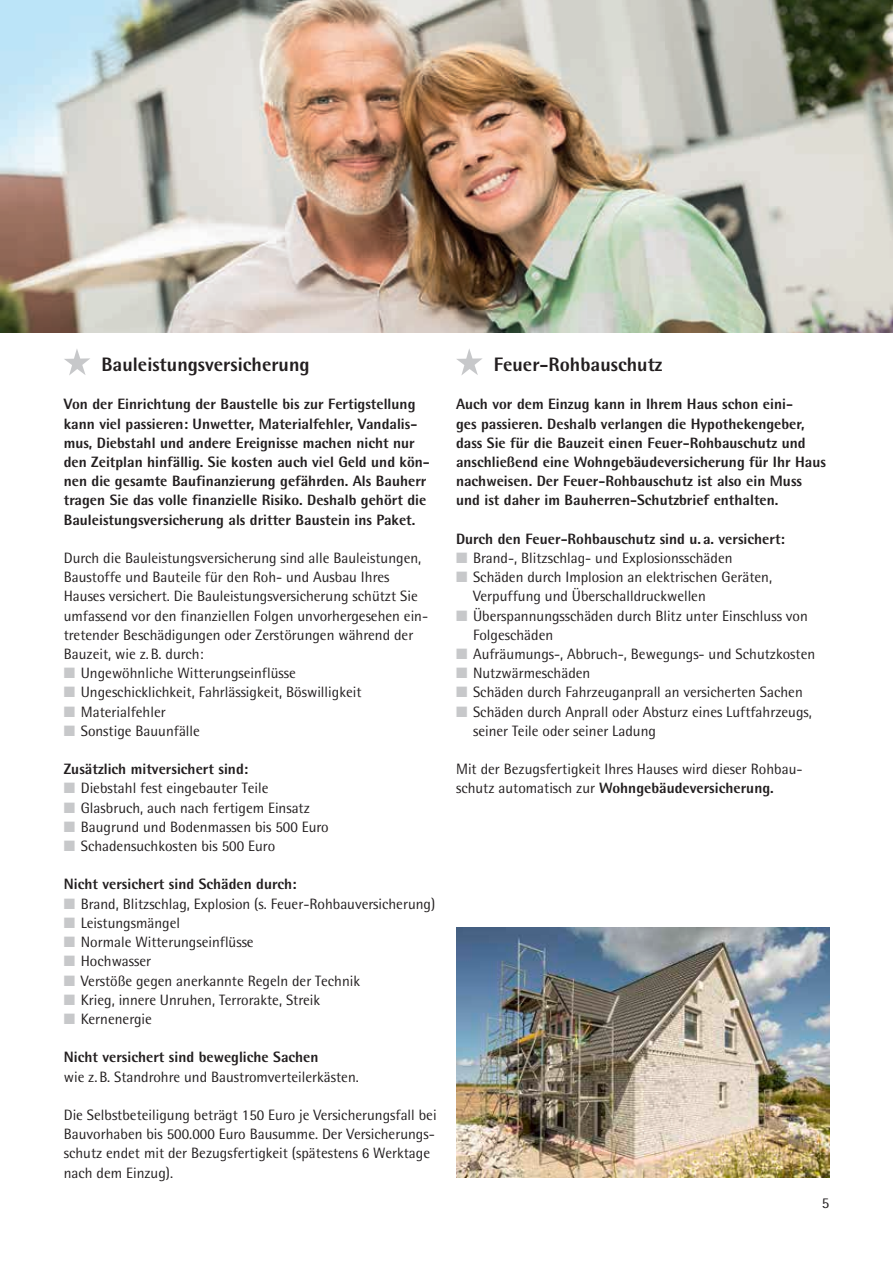
<style>
.page{position:relative;width:893px;height:1263px;background:#fff}
.page>*{position:absolute;margin:0;border:0;box-sizing:border-box;transform-origin:0 0}
.t1{font:800 19.5px "Lvm Rotis";color:#231f20}
.t2{font:15px/19.2px "Lvm Rotis";color:#231f20}
.t3{font:800 15px/19.2px "Lvm Rotis";color:#231f20}
.s1{color:#c7c8ca}
.s2{font-weight:800}
</style>
<div class="page">
<svg style="left:64px;top:349px;width:26px;height:26px"></svg>
<svg style="left:456px;top:349px;width:27px;height:26px"></svg>
<img style="left:456px;top:928px;width:373px;height:249px">
<img style="left:0;top:0;width:893px;height:333px">
<h1 class="t1" style="left:101px;top:352px;width:210px">Bauleistungsversicherung</h1>
<p class="t3" style="left:64px;top:394px;width:368px">Von der Einrichtung der Baustelle bis zur Fertigstellung kann viel passieren: Unwetter, Materialfehler, Vandalis&shy;mus, Diebstahl und andere Ereignisse machen nicht nur den Zeitplan hinfällig. Sie kosten auch viel Geld und kön&shy;nen die gesamte Baufinanzierung gefährden. Als Bauherr tragen Sie das volle finanzielle Risiko. Deshalb gehört die Bauleistungsversicherung als dritter Baustein ins Paket.</p>
<p class="t2" style="left:64px;top:548px;width:366px">Durch die Bauleistungsversicherung sind alle Bauleistungen, Baustoffe und Bauteile für den Roh- und Ausbau Ihres Hauses versichert. Die Bauleistungsversicherung schützt Sie umfassend vor den finanziellen Folgen unvorhergesehen ein&shy;tretender Beschädigungen oder Zerstörungen während der Bauzeit, wie z.B. durch:<br><span class="s1">\</span> Ungewöhnliche Witterungseinflüsse<br><span class="s1">\</span> Ungeschicklichkeit, Fahrlässigkeit, Böswilligkeit<br><span class="s1">\</span> Materialfehler<br><span class="s1">\</span> Sonstige Bauunfälle</p>
<p class="t2" style="left:64px;top:759px;width:266px"><span class="s2">Zusätzlich mitversichert sind:<br></span><span class="s1">\</span> Diebstahl fest eingebauter Teile<br><span class="s1">\</span> Glasbruch, auch nach fertigem Einsatz<br><span class="s1">\</span> Baugrund und Bodenmassen bis 500 Euro <span class="s1">\</span> Schadensuchkosten bis 500 Euro</p>
<p class="t2" style="left:64px;top:875px;width:373px"><span class="s2">Nicht versichert sind Schäden durch:<br></span><span class="s1">\</span> Brand, Blitzschlag, Explosion (s. Feuer-Rohbauversicherung) <span class="s1">\</span> Leistungsmängel<br><span class="s1">\</span> Normale Witterungseinflüsse<br><span class="s1">\</span> Hochwasser<br><span class="s1">\</span> Verstöße gegen anerkannte Regeln der Technik<br><span class="s1">\</span> Krieg, innere Unruhen, Terrorakte, Streik<br><span class="s1">\</span> Kernenergie</p>
<p class="t3" style="left:64px;top:1047px;width:256px">Nicht versichert sind bewegliche Sachen</p>
<p class="t2" style="left:64px;top:1067px;width:297px">wie z.B. Standrohre und Baustromverteilerkästen.</p>
<p class="t2" style="left:64px;top:1105px;width:374px">Die Selbstbeteiligung beträgt 150 Euro je Versicherungsfall bei Bauvorhaben bis 500.000 Euro Bausumme. Der Versicherungs&shy;schutz endet mit der Bezugsfertigkeit (spätestens 6 Werktage nach dem Einzug).</p>
<h1 class="t1" style="left:494px;top:352px;width:170px">Feuer-Rohbauschutz</h1>
<p class="t3" style="left:456px;top:394px;width:371px">Auch vor dem Einzug kann in Ihrem Haus schon eini-<br>ges passieren. Deshalb verlangen die Hypothekengeber, dass Sie für die Bauzeit einen Feuer-Rohbauschutz und anschließend eine Wohngebäudeversicherung für Ihr Haus nachweisen. Der Feuer-Rohbauschutz ist also ein Muss und ist daher im Bauherren-Schutzbrief enthalten.</p>
<p class="t3" style="left:456px;top:529px;width:331px">Durch den Feuer-Rohbauschutz sind u. a. versichert:</p>
<p class="t2" style="left:456px;top:548px;width:278px"><span class="s1">\</span> Brand-, Blitzschlag- und Explosionsschäden</p>
<p class="t2" style="left:456px;top:567px;width:318px"><span class="s1">\</span> Schäden durch Implosion an elektrischen Geräten,</p>
<p class="t2" style="left:473px;top:587px;width:234px">Verpuffung und Überschalldruckwellen</p>
<p class="t2" style="left:456px;top:606px;width:353px"><span class="s1">\</span> Überspannungsschäden durch Blitz unter Einschluss von</p>
<p class="t2" style="left:473px;top:625px;width:82px">Folgeschäden</p>
<p class="t2" style="left:456px;top:644px;width:361px"><span class="s1">\</span> Aufräumungs-, Abbruch-, Bewegungs- und Schutzkosten</p>
<p class="t2" style="left:456px;top:663px;width:136px"><span class="s1">\</span> Nutzwärmeschäden</p>
<p class="t2" style="left:456px;top:683px;width:348px"><span class="s1">\</span> Schäden durch Fahrzeuganprall an versicherten Sachen</p>
<p class="t2" style="left:456px;top:702px;width:357px"><span class="s1">\</span> Schäden durch Anprall oder Absturz eines Luftfahrzeugs,</p>
<p class="t2" style="left:473px;top:721px;width:184px">seiner Teile oder seiner Ladung</p>
<p class="t2" style="left:456px;top:759px;width:348px">Mit der Bezugsfertigkeit Ihres Hauses wird dieser Rohbau&shy;schutz automatisch zur <span class="s2">Wohngebäudeversicherung.</span></p>
<p class="t2" style="left:822px;top:1193px;width:9px">5</p>
</div>
